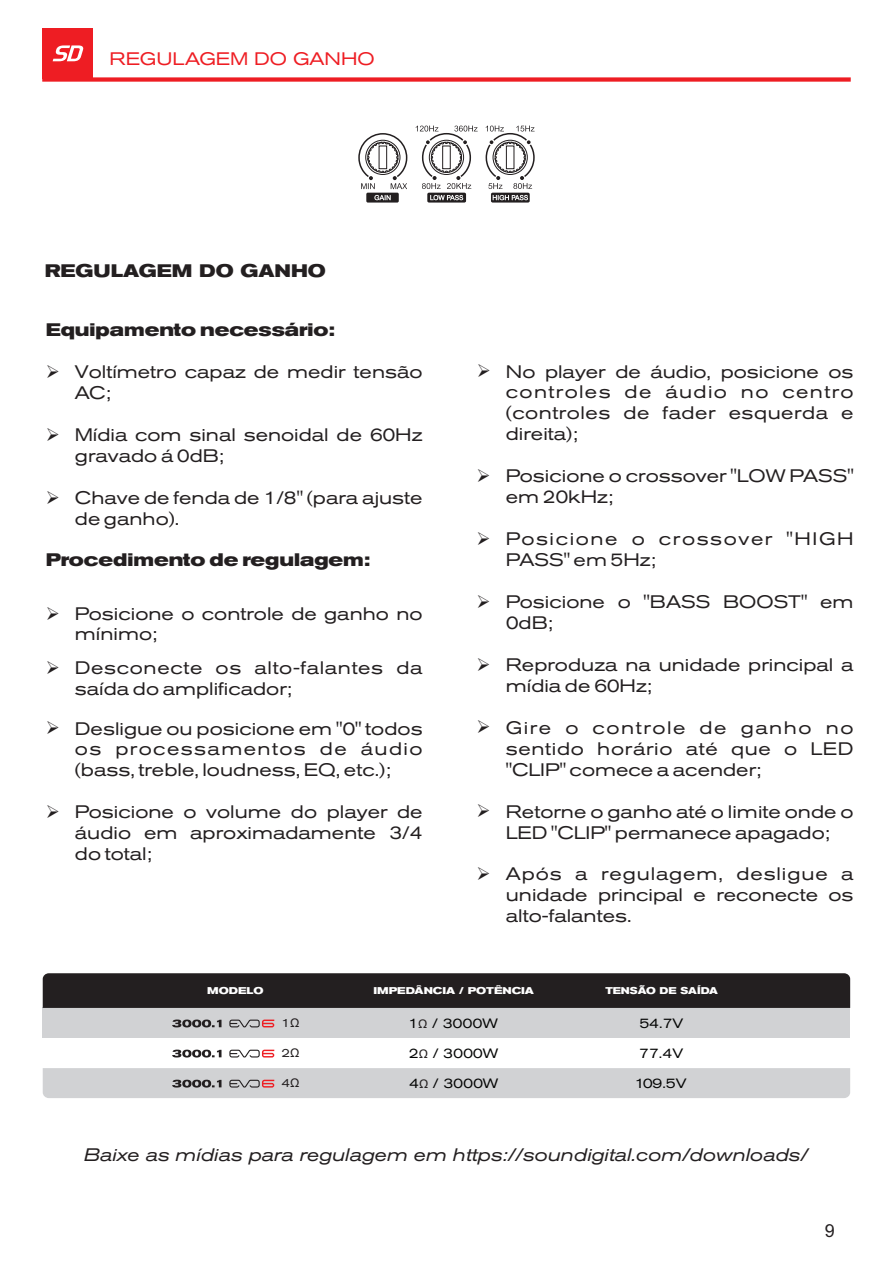
<style>
.page{position:relative;width:893px;height:1263px;background:#fff}
.page>*{position:absolute;margin:0;border:0;box-sizing:border-box;transform-origin:0 0}
.t1{font:expanded 18px/21px "Akzidenz Grotesk BQ";color:#231f20}
.t2{font:italic expanded 18px "Akzidenz Grotesk BQ";color:#231f20}
.t3{font:700 expanded 18px "Akzidenz Grotesk BQ";color:#231f20}
.t4{font:expanded 18px/21px "Akzidenz Grotesk BQ";letter-spacing:.035em;color:#231f20}
.t5{font:expanded 18px/21px "Akzidenz Grotesk BQ";letter-spacing:.085em;color:#231f20}
.t6{font:expanded 18px "Akzidenz Grotesk BQ";color:#ee1d23}
.t7{font:18px "Arial";color:#231f20}
.t8{font:expanded 13.5px "Akzidenz Grotesk BQ";color:#040504;scale:1.04 1}
.t9{font:expanded 11.7px "Akzidenz Grotesk BQ";color:#231f20;scale:1.05 1}
.t10{font:700 expanded 9.75px "Akzidenz Grotesk BQ";color:#fff;scale:1.04 1}
.t11{font:700 expanded 9.75px "Akzidenz Grotesk BQ";color:#fff}
.s1{font-family:"Calibri";font-stretch:normal;color:#231f20}
.s2{font-family:"Arial";font-stretch:normal;font-size:12px}
</style>
<div class="page">
<div style="left:42px;top:77px;width:809px;height:5px;background:#ee1d23"></div>
<div style="left:42px;top:28px;width:51px;height:51px;background:#ee1d23"></div>
<svg style="left:53px;top:45px;width:30px;height:16px"></svg>
<div style="left:43px;top:1008px;width:807px;height:30px;background:#d1d2d4"></div>
<div style="left:43px;top:973px;width:807px;height:35px;background:#231f20"></div>
<svg style="left:229px;top:1019px;width:45px;height:8px"></svg>
<svg style="left:172px;top:1019px;width:49px;height:8px"></svg>
<svg style="left:229px;top:1050px;width:45px;height:7px"></svg>
<svg style="left:172px;top:1049px;width:49px;height:8px"></svg>
<div style="left:43px;top:1068px;width:807px;height:30px;background:#d1d2d4"></div>
<svg style="left:358px;top:133px;width:49px;height:56px"></svg>
<div style="left:366px;top:193px;width:33px;height:10px;background:#231f20;border-radius:2px"></div>
<svg style="left:374px;top:195px;width:17px;height:5px"></svg>
<svg style="left:416px;top:125px;width:62px;height:64px"></svg>
<svg style="left:486px;top:125px;width:49px;height:64px"></svg>
<svg style="left:427px;top:193px;width:39px;height:10px"></svg>
<svg style="left:491px;top:193px;width:39px;height:10px"></svg>
<svg style="left:430px;top:195px;width:33px;height:5px"></svg>
<svg style="left:493px;top:195px;width:35px;height:5px"></svg>
<p class="t6" style="left:110px;top:52px;width:267px">REGULAGEM DO GANHO</p>
<p class="t3" style="left:45px;top:264px;width:283px">REGULAGEM DO GANHO</p>
<p class="t3" style="left:46px;top:323px;width:290px">Equipamento necessário:</p>
<p class="t1" style="left:75px;top:363px;width:349px;text-indent:-29px">➢ Voltímetro capaz de medir tensão<br>AC;</p>
<p class="t1" style="left:75px;top:426px;width:349px;text-indent:-29px">➢ Mídia com sinal senoidal de 60Hz gravado á 0dB;</p>
<p class="t1" style="left:75px;top:488px;width:349px;text-indent:-29px">➢ Chave de fenda de 1/8" (para ajuste de ganho).</p>
<p class="t3" style="left:46px;top:554px;width:326px">Procedimento de regulagem:</p>
<p class="t1" style="left:75px;top:604px;width:349px;text-indent:-29px">➢ Posicione o controle de ganho no mínimo;</p>
<p class="t4" style="left:75px;top:658px;width:349px;text-indent:-29px">➢ Desconecte os alto-falantes da saída do amplificador;</p>
<p class="t1" style="left:75px;top:719px;width:349px;text-align:justify;text-indent:-29px">➢ Desligue ou posicione em "0" todos os processamentos de áudio (bass, treble, loudness, EQ, etc.);</p>
<p class="t1" style="left:75px;top:803px;width:349px;text-align:justify;text-indent:-29px">➢ Posicione o volume do player de áudio em aproximadamente 3/4 do total;</p>
<p class="t1" style="left:506px;top:362px;width:349px;text-align:justify;text-indent:-29px">➢ No player de áudio, posicione os controles de áudio no centro (controles de fader esquerda e direita);</p>
<p class="t1" style="left:506px;top:467px;width:349px;text-indent:-29px">➢ Posicione o crossover "LOW PASS" em 20kHz;</p>
<p class="t5" style="left:506px;top:530px;width:349px;text-indent:-29px">➢ Posicione o crossover "HIGH<br>PASS" em 5Hz;</p>
<p class="t1" style="left:506px;top:593px;width:349px;text-indent:-29px">➢ Posicione o "BASS BOOST" em<br>0dB;</p>
<p class="t1" style="left:506px;top:656px;width:349px;text-indent:-29px">➢ Reproduza na unidade principal a mídia de 60Hz;</p>
<p class="t1" style="left:506px;top:719px;width:349px;text-align:justify;text-indent:-29px">➢ Gire o controle de ganho no sentido horário até que o LED "CLIP" comece a acender;</p>
<p class="t1" style="left:477px;top:802px;width:378px;text-align:center">➢ Retorne o ganho até o limite onde o<br>LED "CLIP" permanece apagado;</p>
<p class="t1" style="left:506px;top:865px;width:349px;text-align:justify;text-indent:-29px">➢ Após a regulagem, desligue a unidade principal e reconecte os alto-falantes.</p>
<p class="t10" style="left:207px;top:987px;width:56px">MODELO</p>
<p class="t10" style="left:373px;top:987px;width:156px">IMPEDÂNCIA / POTÊNCIA</p>
<p class="t11" style="left:605px;top:987px;width:114px">TENSÃO DE SAÍDA</p>
<p class="t8" style="left:408px;top:1018px;width:87px">1<span class="s1">Ω</span> / 3000W</p>
<p class="t8" style="left:639px;top:1018px;width:44px">54.7V</p>
<p class="t8" style="left:639px;top:1048px;width:44px">77.4V</p>
<p class="t8" style="left:409px;top:1078px;width:87px">4<span class="s1">Ω</span> / 3000W</p>
<p class="t8" style="left:635px;top:1078px;width:51px">109.5V</p>
<p class="t9" style="left:281px;top:1019px;width:19px">1<span class="s2">Ω</span></p>
<p class="t9" style="left:281px;top:1049px;width:19px">2<span class="s2">Ω</span></p>
<p class="t9" style="left:281px;top:1079px;width:19px">4<span class="s2">Ω</span></p>
<p class="t8" style="left:409px;top:1048px;width:87px">2<span class="s1">Ω</span> / 3000W</p>
<p class="t2" style="left:84px;top:1148px;width:726px">Baixe as mídias para regulagem em https://soundigital.com/downloads/</p>
<p class="t7" style="left:825px;top:1224px;width:12px">9</p>
</div>
